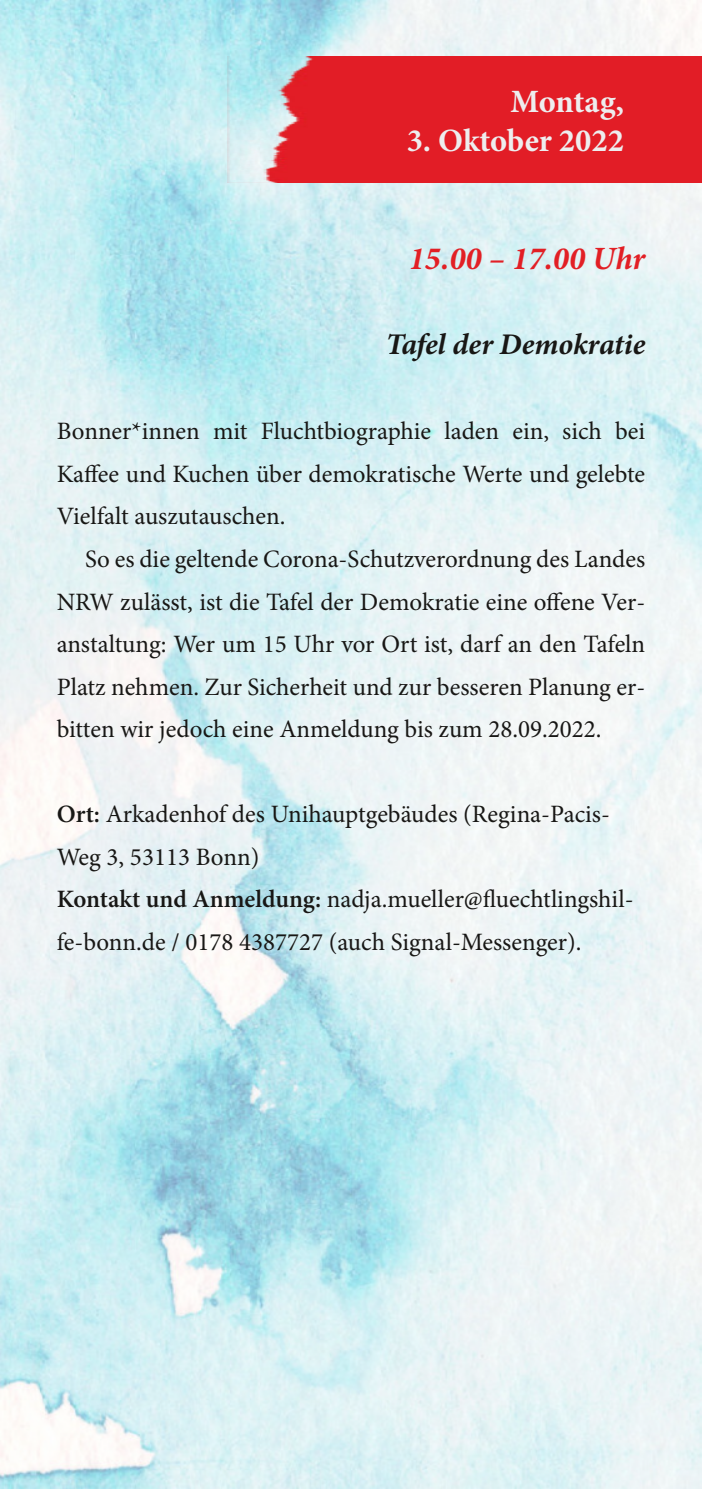
<style>
.page{position:relative;width:702px;height:1489px;background:#fff}
.page>*{position:absolute;margin:0;border:0;box-sizing:border-box;transform-origin:0 0}
.t1{font:700 32.5px "Minion Pro";letter-spacing:-.005em;color:#eeedee}
.t2{font:italic 700 32.5px "Minion Pro";color:#e21f25}
.t3{font:italic 700 30px "Minion Pro";letter-spacing:-.005em;color:#181715}
.t4{font:25px/42.5px "Minion Pro";color:#181715;text-align:justify}
.s1{font-weight:600}
</style>
<div class="page">
<img style="left:0;top:0;width:702px;height:1488px">
<img style="left:227px;top:57px;width:475px;height:126px">
<h1 class="t1" style="left:510px;top:88px;width:115px">Montag,</h1>
<h1 class="t1" style="left:406px;top:127px;width:219px">3. Oktober 2022</h1>
<h1 class="t2" style="left:408px;top:246px;width:238px">15.00 – 17.00 Uhr</h1>
<p class="t3" style="left:386px;top:332px;width:261px">Tafel der Demokratie</p>
<p class="t4" style="left:57px;top:412px;width:590px">Bonner*innen mit Fluchtbiographie laden ein, sich bei Kaffee und Kuchen über demokratische Werte und gelebte Vielfalt auszutauschen.</p>
<p class="t4" style="left:57px;top:540px;width:590px;text-indent:28px">So es die geltende Corona-Schutzverordnung des Landes NRW zulässt, ist die Tafel der Demokratie eine offene Ver‐ anstaltung: Wer um 15 Uhr vor Ort ist, darf an den Tafeln Platz nehmen. Zur Sicherheit und zur besseren Planung er‐ bitten wir jedoch eine Anmeldung bis zum 28.09.2022.</p>
<p class="t4" style="left:57px;top:795px;width:578px;text-align:left"><span class="s1">Ort:</span> Arkadenhof des Unihauptgebäudes (Regina-Pacis-Weg 3, 53113 Bonn)<br><span class="s1">Kontakt und Anmeldung:</span> nadja.mueller@fluechtlingshil‐ fe-bonn.de / 0178 4387727 (auch Signal-Messenger).</p>
</div>
